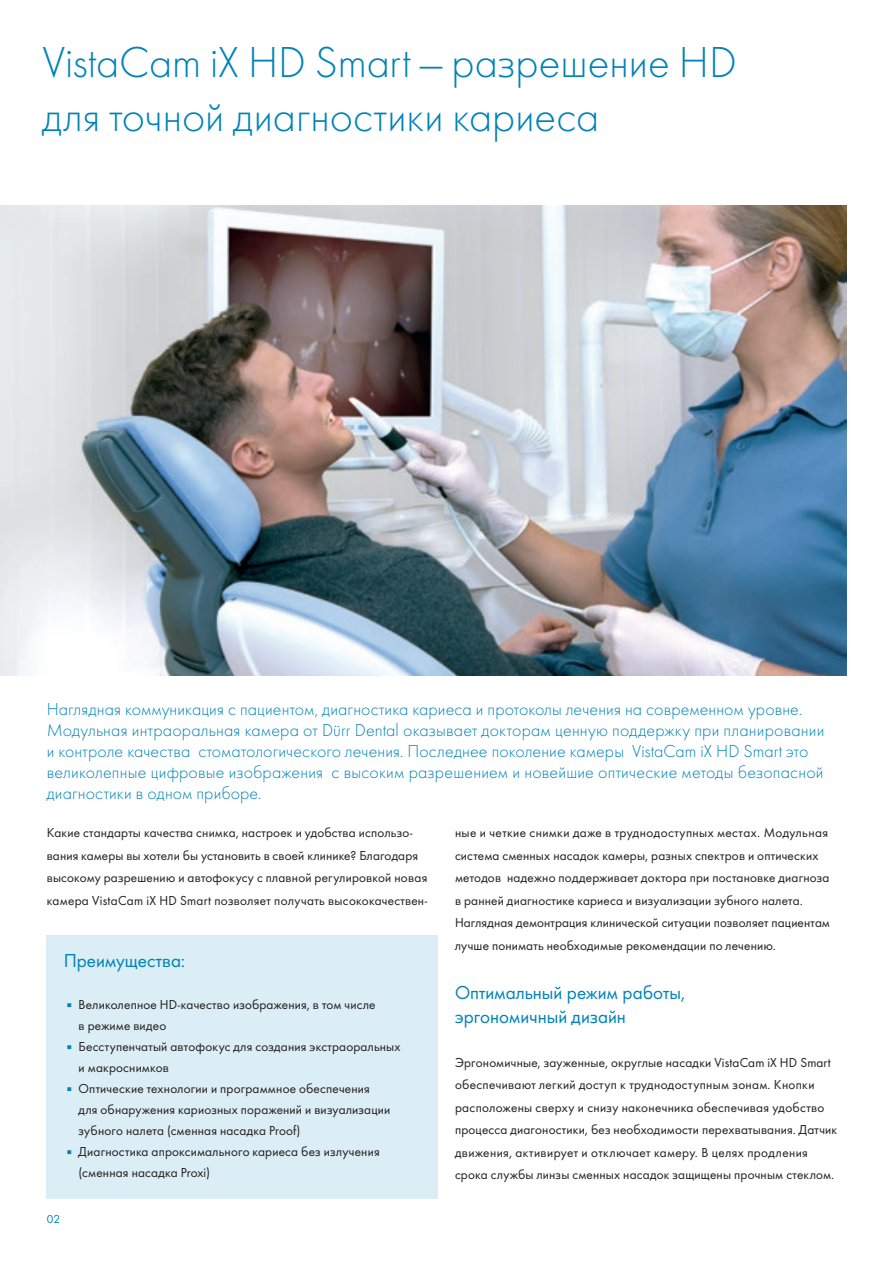
<style>
.page{position:relative;width:893px;height:1263px;background:#fff}
.page>*{position:absolute;margin:0;border:0;box-sizing:border-box;transform-origin:0 0}
.t1{font:300 45px/54px "Futura";color:#0083b6}
.t2{font:19.5px/24px "Futura Boo";color:#0083b6}
.t3{font:300 18px/21px "Futura";letter-spacing:.01em;color:#0083b6}
.t4{font:13.5px/22.5px "Futura Boo";letter-spacing:.015em;color:#231f20}
.t5{font:12px "Futura Boo";color:#0083b6}
.s1{color:#0083b6}
</style>
<div class="page">
<img style="left:0;top:205px;width:846px;height:470px">
<div style="left:47px;top:935px;width:391px;height:264px;background:#dbedf5"></div>
<h1 class="t1" style="left:43px;top:33px;width:696px">VistaCam iX HD Smart — разрешение HD для точной диагностики кариеса</h1>
<p class="t3" style="left:47px;top:698px;width:779px">Наглядная коммуникация с пациентом, диагностика кариеса и протоколы лечения на современном уровне.<br>Модульная интраоральная камера от Dürr Dental оказывает докторам ценную поддержку при планировании и контроле качества стоматологического лечения. Последнее поколение камеры VistaCam iX HD Smart это великолепные цифровые изображения с высоким разрешением и новейшие оптические методы безопасной диагностики в одном приборе.</p>
<p class="t4" style="left:47px;top:821px;width:382px">Какие стандарты качества снимка, настроек и удобства использо&shy;вания камеры вы хотели бы установить в своей клинике? Благодаря высокому разрешению и автофокусу с плавной регулировкой новая камера VistaCam iX HD Smart позволяет получать высококачествен-</p>
<h2 class="t2" style="left:64px;top:947px;width:123px">Преимущества:</h2>
<p class="t4" style="left:79px;top:993px;width:298px;line-height:21px;text-indent:-15px"><span class="s1">▪</span> Великолепное HD-качество изображения, в том числе в режиме видео</p>
<p class="t4" style="left:79px;top:1035px;width:323px;line-height:21px;text-indent:-15px"><span class="s1">▪</span> Бесступенчатый автофокус для создания экстраоральных и макроснимков</p>
<p class="t4" style="left:79px;top:1077px;width:313px;line-height:21px;text-indent:-15px"><span class="s1">▪</span> Оптические технологии и программное обеспечения для обнаружения кариозных поражений и визуализации зубного налета (сменная насадка Proof)</p>
<p class="t4" style="left:79px;top:1140px;width:303px;line-height:21px;text-indent:-15px"><span class="s1">▪</span> Диагностика апроксимального кариеса без излучения (сменная насадка Proxi)</p>
<p class="t5" style="left:47px;top:1210px;width:15px">02</p>
<p class="t4" style="left:455px;top:821px;width:377px">ные и четкие снимки даже в труднодоступных местах. Модульная система сменных насадок камеры, разных спектров и оптических методов надежно поддерживает доктора при постановке диагноза в ранней диагностике кариеса и визуализации зубного налета.<br>Наглядная демонтрация клинической ситуации позволяет пациентам лучше понимать необходимые рекомендации по лечению.</p>
<h2 class="t2" style="left:455px;top:979px;width:232px">Оптимальный режим работы, эргономичный дизайн</h2>
<p class="t4" style="left:455px;top:1050px;width:384px">Эргономичные, зауженные, округлые насадки VistaCam iX HD Smart обеспечивают легкий доступ к труднодоступным зонам. Кнопки расположены сверху и снизу наконечника обеспечивая удобство процесса диагоностики, без необходимости перехватывания. Датчик движения, активирует и отключает камеру. В целях продления срока службы линзы сменных насадок защищены прочным стеклом.</p>
</div>
